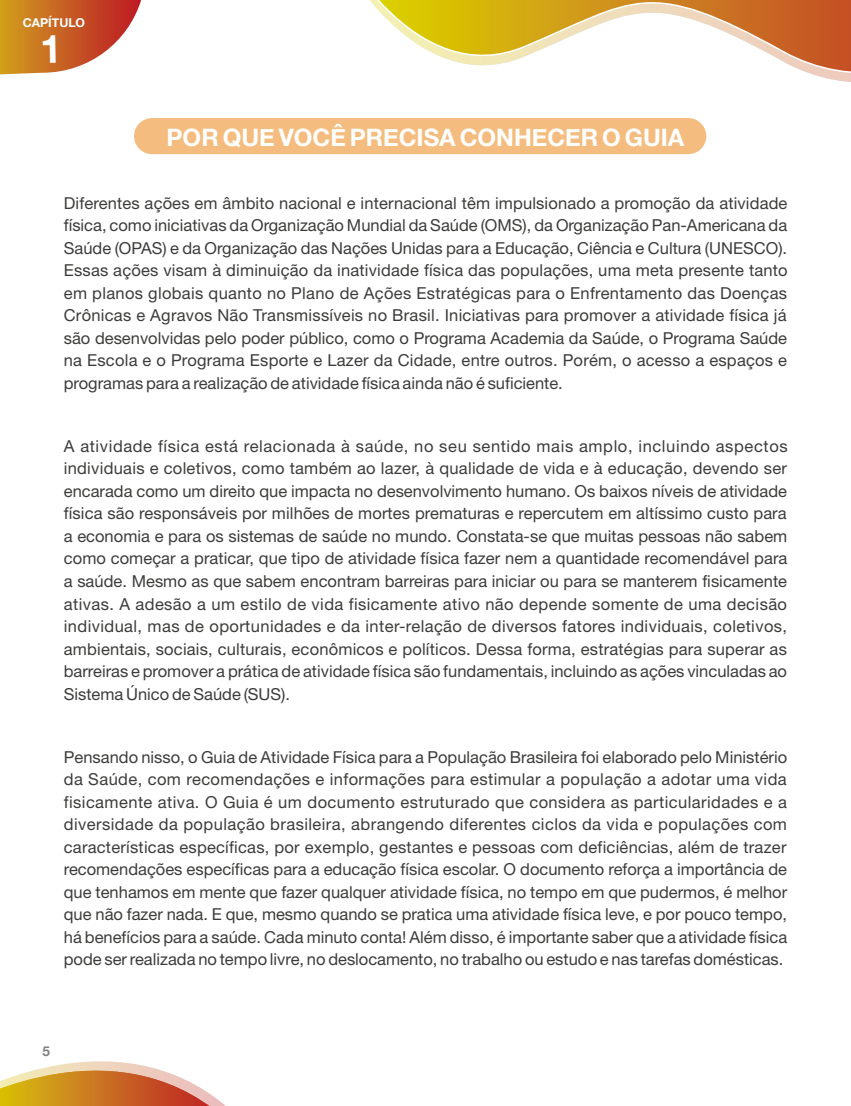
<style>
.page{position:relative;width:851px;height:1106px;background:#fff}
.page>*{position:absolute;margin:0;border:0;box-sizing:border-box;transform-origin:0 0}
.t1{font:700 24px "Helvetica Neue";color:#fff}
.t2{font:16.5px/22.5px "Helvetica Neue";color:#3c3c3b;text-align:justify}
.t3{font:700 13.5px "Helvetica Neue";color:#808080}
.t4{font:700 12.15px "Helvetica Neue";color:#fff}
</style>
<div class="page">
<svg style="left:0;top:1061px;width:226px;height:45px"></svg>
<svg style="left:369px;top:0;width:481px;height:82px"></svg>
<div style="left:49px;top:0;width:15px;height:1106px;background:#fff"></div>
<div style="left:134px;top:118px;width:572px;height:36px;background:#f4bd7f;border-radius:18px"></div>
<svg style="left:0;top:0;width:141px;height:74px"></svg>
<p class="t4" style="left:23px;top:15px;width:64px">CAPÍTULO</p>
<h1 class="t1" style="left:167px;top:122px;width:519px">POR QUE VOCÊ PRECISA CONHECER O GUIA</h1>
<p class="t2" style="left:64px;top:191px;width:725px">Diferentes ações em âmbito nacional e internacional têm impulsionado a promoção da atividade física, como iniciativas da Organização Mundial da Saúde (OMS), da Organização Pan-Americana da Saúde (OPAS) e da Organização das Nações Unidas para a Educação, Ciência e Cultura (UNESCO).<br>Essas ações visam à diminuição da inatividade física das populações, uma meta presente tanto em planos globais quanto no Plano de Ações Estratégicas para o Enfrentamento das Doenças Crônicas e Agravos Não Transmissíveis no Brasil. Iniciativas para promover a atividade física já são desenvolvidas pelo poder público, como o Programa Academia da Saúde, o Programa Saúde na Escola e o Programa Esporte e Lazer da Cidade, entre outros. Porém, o acesso a espaços e programas para a realização de atividade física ainda não é suficiente.</p>
<p class="t2" style="left:64px;top:434px;width:725px">A atividade física está relacionada à saúde, no seu sentido mais amplo, incluindo aspectos individuais e coletivos, como também ao lazer, à qualidade de vida e à educação, devendo ser encarada como um direito que impacta no desenvolvimento humano. Os baixos níveis de atividade física são responsáveis por milhões de mortes prematuras e repercutem em altíssimo custo para a economia e para os sistemas de saúde no mundo. Constata-se que muitas pessoas não sabem como começar a praticar, que tipo de atividade física fazer nem a quantidade recomendável para a saúde. Mesmo as que sabem encontram barreiras para iniciar ou para se manterem fisicamente ativas. A adesão a um estilo de vida fisicamente ativo não depende somente de uma decisão individual, mas de oportunidades e da inter-relação de diversos fatores individuais, coletivos, ambientais, sociais, culturais, econômicos e políticos. Dessa forma, estratégias para superar as barreiras e promover a prática de atividade física são fundamentais, incluindo as ações vinculadas ao Sistema Único de Saúde (SUS).</p>
<p class="t2" style="left:64px;top:745px;width:724px">Pensando nisso, o Guia de Atividade Física para a População Brasileira foi elaborado pelo Ministério da Saúde, com recomendações e informações para estimular a população a adotar uma vida fisicamente ativa. O Guia é um documento estruturado que considera as particularidades e a diversidade da população brasileira, abrangendo diferentes ciclos da vida e populações com características específicas, por exemplo, gestantes e pessoas com deficiências, além de trazer recomendações específicas para a educação física escolar. O documento reforça a importância de que tenhamos em mente que fazer qualquer atividade física, no tempo em que pudermos, é melhor que não fazer nada. E que, mesmo quando se pratica uma atividade física leve, e por pouco tempo, há benefícios para a saúde. Cada minuto conta! Além disso, é importante saber que a atividade física pode ser realizada no tempo livre, no deslocamento, no trabalho ou estudo e nas tarefas domésticas.</p>
<p class="t3" style="left:43px;top:1042px;width:9px">5</p>
</div>
